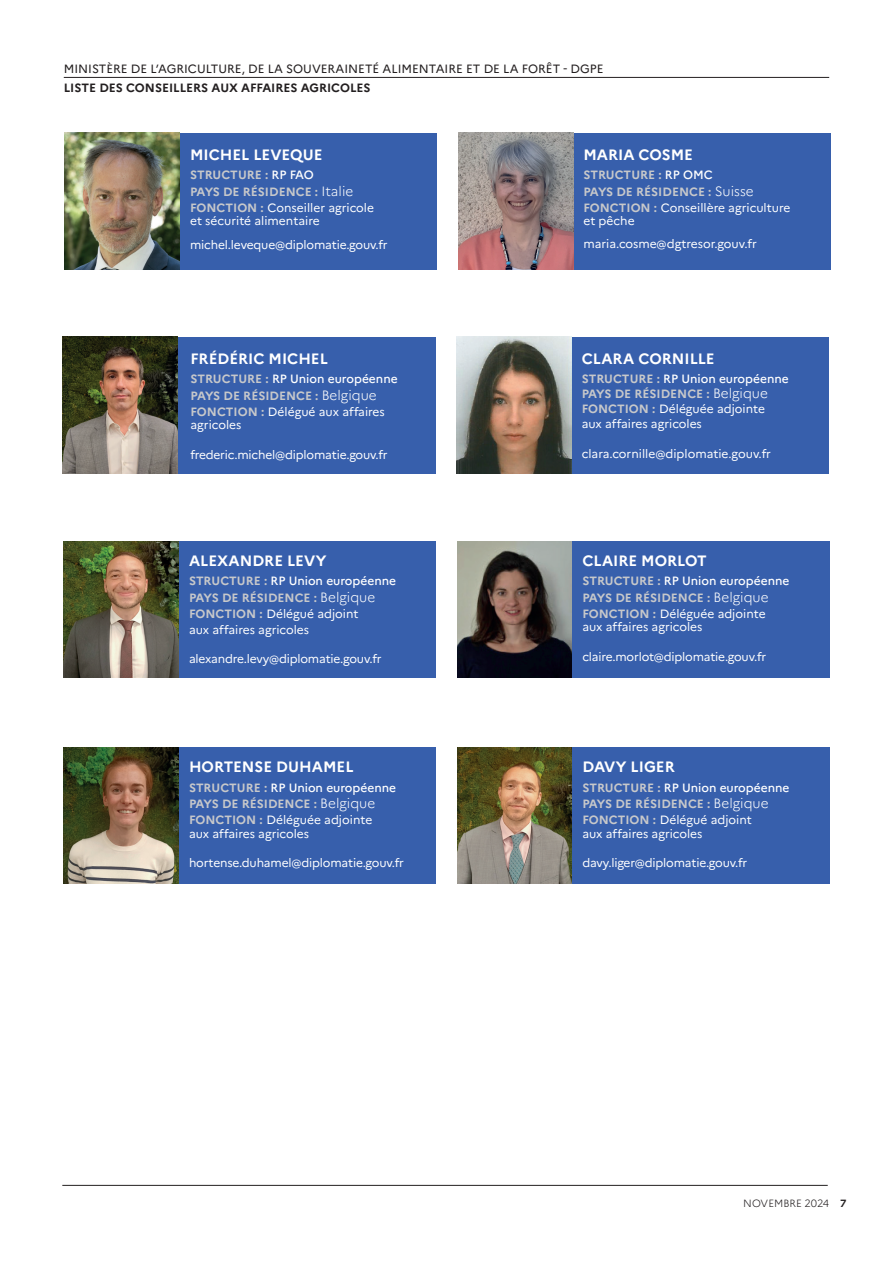
<style>
.page{position:relative;width:893px;height:1263px;background:#fff}
.page>*{position:absolute;margin:0;border:0;box-sizing:border-box;transform-origin:0 0}
.t1{font:700 15px "Marianne";color:#fff}
.t2{font:700 12px/16.2px "Marianne";color:#c7c8ca}
.t3{font:12px/15px "Marianne";letter-spacing:-.015em;color:#fff}
.t4{font:12px "Marianne";color:#231f20}
.t5{font:700 12px "Marianne";color:#231f20}
.t6{font:300 10.5px "Marianne";color:#231f20}
.s1{font-weight:500;color:#fff}
.s2{font-weight:300;font-size:13.5px;color:#fff}
.s3{font-weight:400;color:#fff}
.s4{font-weight:700;color:#c7c8ca}
.s5{font-weight:500}
.s6{font-weight:300;font-size:13.5px}
.s7{font-weight:700}
</style>
<div class="page">
<hr style="left:62px;top:1185px;width:766px;height:1px;background:#231f20">
<hr style="left:64px;top:77px;width:765px;height:1px;background:#231f20">
<div style="left:65px;top:133px;width:372px;height:136px;background:#375fac"></div>
<div style="left:63px;top:337px;width:372px;height:136px;background:#375fac"></div>
<div style="left:458px;top:133px;width:372px;height:136px;background:#375fac"></div>
<img style="left:458px;top:133px;width:115px;height:136px">
<img style="left:65px;top:133px;width:115px;height:136px">
<div style="left:456px;top:337px;width:372px;height:136px;background:#375fac"></div>
<div style="left:64px;top:541px;width:372px;height:137px;background:#375fac"></div>
<img style="left:64px;top:541px;width:115px;height:137px">
<div style="left:457px;top:541px;width:372px;height:137px;background:#375fac"></div>
<img style="left:457px;top:541px;width:115px;height:137px">
<div style="left:64px;top:747px;width:372px;height:137px;background:#375fac"></div>
<img style="left:64px;top:747px;width:115px;height:137px">
<div style="left:457px;top:747px;width:372px;height:137px;background:#375fac"></div>
<img style="left:457px;top:747px;width:115px;height:137px">
<img style="left:63px;top:337px;width:115px;height:136px">
<img style="left:456px;top:337px;width:116px;height:136px">
<p class="t4" style="left:64px;top:59px;width:541px">MINISTÈRE DE L’AGRICULTURE, DE LA SOUVERAINETÉ ALIMENTAIRE ET DE LA FORÊT - DGPE</p>
<p class="t5" style="left:64px;top:79px;width:308px">LISTE DES CONSEILLERS AUX AFFAIRES AGRICOLES</p>
<p class="t1" style="left:190px;top:143px;width:134px">MICHEL LEVEQUE</p>
<p class="t2" style="left:190px;top:166px;width:185px">STRUCTURE : <span class="s1">RP FAO<br></span>PAYS DE RÉSIDENCE : <span class="s2">Italie<br></span>FONCTION : <span class="s3">Conseiller agricole</span></p>
<p class="t3" style="left:190px;top:208px;width:199px;line-height:23.4px">et sécurité alimentaire michel.leveque@diplomatie.gouv.fr</p>
<p class="t1" style="left:190px;top:347px;width:139px">FRÉDÉRIC MICHEL</p>
<p class="t2" style="left:190px;top:370px;width:209px">STRUCTURE : <span class="s1">RP Union européenne<br></span>PAYS DE RÉSIDENCE : <span class="s2">Belgique<br></span>FONCTION : <span class="s3">Délégué aux affaires</span></p>
<p class="t3" style="left:190px;top:417px;width:52px">agricoles</p>
<p class="t3" style="left:190px;top:446px;width:199px">frederic.michel@diplomatie.gouv.fr</p>
<p class="t1" style="left:189px;top:549px;width:139px">ALEXANDRE LEVY</p>
<p class="t2" style="left:189px;top:572px;width:209px">STRUCTURE : <span class="s1">RP Union européenne<br></span>PAYS DE RÉSIDENCE : <span class="s2">Belgique<br></span>FONCTION : <span class="s3">Délégué adjoint<br>aux affaires agricoles</span></p>
<p class="t3" style="left:189px;top:651px;width:194px">alexandre.levy@diplomatie.gouv.fr</p>
<p class="t1" style="left:189px;top:755px;width:166px">HORTENSE DUHAMEL</p>
<p class="t2" style="left:189px;top:778px;width:209px">STRUCTURE : <span class="s1">RP Union européenne<br></span>PAYS DE RÉSIDENCE : <span class="s2">Belgique<br></span>FONCTION : <span class="s3">Déléguée adjointe</span></p>
<p class="t3" style="left:189px;top:825px;width:122px">aux affaires agricoles</p>
<p class="t3" style="left:189px;top:854px;width:216px">hortense.duhamel@diplomatie.gouv.fr</p>
<p class="t1" style="left:583px;top:143px;width:111px">MARIA COSME</p>
<p class="t2" style="left:583px;top:166px;width:209px">STRUCTURE : <span class="s1">RP OMC<br></span>PAYS DE RÉSIDENCE : <span class="s2">Suisse<br></span>FONCTION : <span class="s3">Conseillère agriculture</span></p>
<p class="t3" style="left:583px;top:209px;width:175px;line-height:23px">et pêche maria.cosme@dgtresor.gouv.fr</p>
<p class="t1" style="left:582px;top:347px;width:135px">CLARA CORNILLE</p>
<p class="t3" style="left:582px;top:371px;width:209px"><span class="s4">STRUCTURE :</span> <span class="s5">RP Union européenne<br></span><span class="s4">PAYS DE RÉSIDENCE :</span> <span class="s6">Belgique<br></span><span class="s4">FONCTION :</span> Déléguée adjointe<br>aux affaires agricoles</p>
<p class="t3" style="left:582px;top:446px;width:191px">clara.cornille@diplomatie.gouv.fr</p>
<p class="t1" style="left:582px;top:549px;width:126px">CLAIRE MORLOT</p>
<p class="t2" style="left:582px;top:572px;width:209px">STRUCTURE : <span class="s1">RP Union européenne<br></span>PAYS DE RÉSIDENCE : <span class="s2">Belgique<br></span>FONCTION : <span class="s3">Déléguée adjointe</span></p>
<p class="t3" style="left:582px;top:619px;width:122px">aux affaires agricoles</p>
<p class="t3" style="left:582px;top:648px;width:185px">claire.morlot@diplomatie.gouv.fr</p>
<p class="t1" style="left:582px;top:755px;width:94px">DAVY LIGER</p>
<p class="t2" style="left:582px;top:778px;width:209px">STRUCTURE : <span class="s1">RP Union européenne<br></span>PAYS DE RÉSIDENCE : <span class="s2">Belgique<br></span>FONCTION : <span class="s3">Délégué adjoint</span></p>
<p class="t3" style="left:582px;top:825px;width:122px">aux affaires agricoles</p>
<p class="t3" style="left:582px;top:854px;width:166px">davy.liger@diplomatie.gouv.fr</p>
<p class="t6" style="left:743px;top:1197px;width:105px">NOVEMBRE 2024 <span class="s7">7</span></p>
</div>
